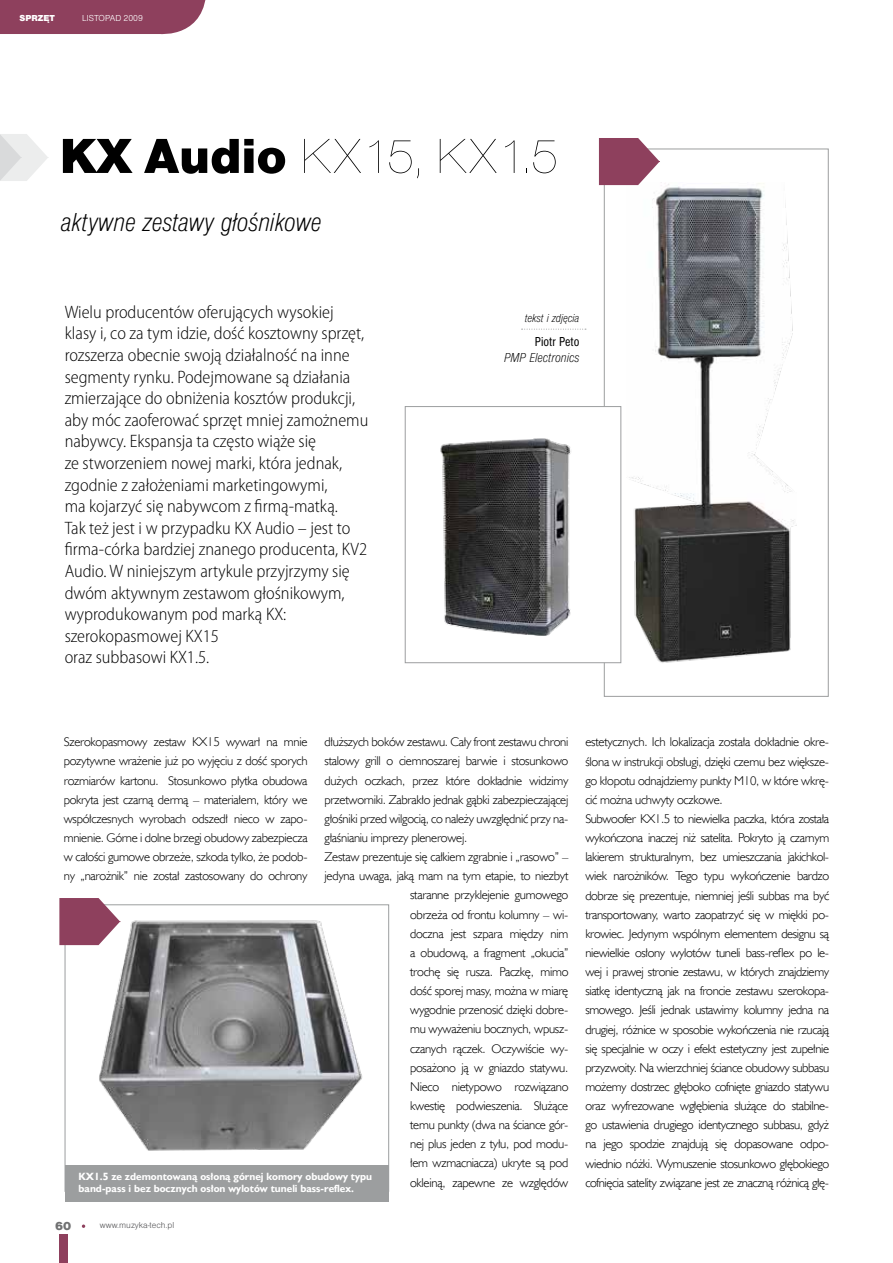
<style>
.page{position:relative;width:893px;height:1263px;background:#fff}
.page>*{position:absolute;margin:0;border:0;box-sizing:border-box;transform-origin:0 0}
.t1{font:51px "Nimbus San DEE Ultr Ligh";color:#000}
.t2{font:27px "Nimbus San DEE Ligh Cond Ital";color:#000}
.t3{font:300 semi-condensed 18px/21.6px "Myriad Pro";color:#000}
.t4{font:13.5px "Nimbus San DEE Ligh Cond Ital";color:#000}
.t5{font:condensed 13.5px "Nimbus San DEE";color:#000}
.t6{font:12.75px/19.2px "Humanst 521 Lt EU";letter-spacing:-.02em;color:#000;text-align:justify}
.t7{font:12px "Nimbus San DEE Ligh Cond Ital";color:#000}
.t8{font:12px "Nimbus San DEE Blac";color:#707172}
.t9{font:700 10.5px/12px "Humanst 521 EU";color:#fff}
.t10{font:9px "Nimbus San DEE Ligh";color:#58585a}
.t11{font:9px "Nimbus San DEE Ligh";color:#fff}
.t12{font:9px "Nimbus San DEE Blac";color:#fff}
.s1{font-family:"Nimbus San DEE Blac"}
</style>
<div class="page">
<svg style="left:0;top:0;width:206px;height:35px;background:#964e69"></svg>
<div style="left:59px;top:1235px;width:9px;height:28px;background:#8e405d"></div>
<svg style="left:82px;top:1224px;width:3px;height:4px"></svg>
<svg style="left:522px;top:329px;width:64px;height:1px"></svg>
<svg style="left:0;top:134px;width:49px;height:47px"></svg>
<img style="left:627px;top:182px;width:170px;height:481px">
<svg style="left:599px;top:138px;width:61px;height:47px"></svg>
<div style="left:405px;top:406px;width:216px;height:257px;background:#fff;border:1px solid #9c9e9f"></div>
<img style="left:440px;top:438px;width:131px;height:198px">
<div style="left:65px;top:905px;width:324px;height:286px;background:#fff;border:1px solid #9c9e9f"></div>
<img style="left:97px;top:920px;width:265px;height:231px">
<svg style="left:59px;top:898px;width:61px;height:47px"></svg>
<div style="left:65px;top:1165px;width:323px;height:36px;background:#9c9e9f"></div>
<p class="t12" style="left:20px;top:12px;width:37px">SPRZĘT</p>
<p class="t11" style="left:82px;top:13px;width:62px">LISTOPAD 2009</p>
<h1 class="t1" style="left:60px;top:129px;width:501px"><span class="s1">KX Audio</span> KX15, KX1.5</h1>
<h2 class="t2" style="left:61px;top:207px;width:262px">aktywne zestawy głośnikowe</h2>
<p class="t3" style="left:65px;top:301px;width:305px">Wielu producentów oferujących wysokiej klasy i, co za tym idzie, dość kosztowny sprzęt, rozszerza obecnie swoją działalność na inne segmenty rynku. Podejmowane są działania zmierzające do obniżenia kosztów produkcji, aby móc zaoferować sprzęt mniej zamożnemu nabywcy. Ekspansja ta często wiąże się<br>ze stworzeniem nowej marki, która jednak, zgodnie z założeniami marketingowymi,<br>ma kojarzyć się nabywcom z firmą-matką.<br>Tak też jest i w przypadku KX Audio – jest to firma-córka bardziej znanego producenta, KV2<br>Audio. W niniejszym artykule przyjrzymy się dwóm aktywnym zestawom głośnikowym, wyprodukowanym pod marką KX: szerokopasmowej KX15<br>oraz subbasowi KX1.5.</p>
<p class="t7" style="left:525px;top:312px;width:56px">tekst i zdjęcia</p>
<p class="t5" style="left:535px;top:334px;width:46px">Piotr Peto</p>
<p class="t4" style="left:504px;top:350px;width:77px">PMP Electronics</p>
<p class="t6" style="left:64px;top:732px;width:245px">Szerokopasmowy zestaw KX15 wywarł na mnie pozytywne wrażenie już po wyjęciu z dość sporych rozmiarów kartonu. Stosunkowo płytka obudowa pokryta jest czarną dermą – materiałem, który we współczesnych wyrobach odszedł nieco w zapo&shy;mnienie. Górne i dolne brzegi obudowy zabezpiecza w całości gumowe obrzeże, szkoda tylko, że podob&shy;ny „narożnik” nie został zastosowany do ochrony</p>
<p class="t6" style="left:325px;top:732px;width:245px">dłuższych boków zestawu. Cały front zestawu chroni</p>
<p class="t6" style="left:325px;top:751px;width:245px">stalowy grill o ciemnoszarej barwie i stosunkowo</p>
<p class="t6" style="left:325px;top:770px;width:245px">dużych oczkach, przez które dokładnie widzimy</p>
<p class="t6" style="left:325px;top:789px;width:245px">przetworniki. Zabrakło jednak gąbki zabezpieczającej</p>
<p class="t6" style="left:325px;top:809px;width:245px">głośniki przed wilgocią, co należy uwzględnić przy na-</p>
<p class="t6" style="left:325px;top:828px;width:144px">głaśnianiu imprezy plenerowej.</p>
<p class="t6" style="left:325px;top:847px;width:245px">Zestaw prezentuje się całkiem zgrabnie i „rasowo” –</p>
<p class="t6" style="left:325px;top:866px;width:245px">jedyna uwaga, jaką mam na tym etapie, to niezbyt</p>
<p class="t6" style="left:410px;top:885px;width:160px">staranne przyklejenie gumowego</p>
<p class="t6" style="left:410px;top:904px;width:160px">obrzeża od frontu kolumny – wi-</p>
<p class="t6" style="left:410px;top:923px;width:160px">doczna jest szpara między nim</p>
<p class="t6" style="left:410px;top:943px;width:160px">a obudową, a fragment „okucia”</p>
<p class="t6" style="left:410px;top:962px;width:160px">trochę się rusza. Paczkę, mimo</p>
<p class="t6" style="left:410px;top:981px;width:160px">dość sporej masy, można w miarę</p>
<p class="t6" style="left:410px;top:1000px;width:160px">wygodnie przenosić dzięki dobre-</p>
<p class="t6" style="left:410px;top:1019px;width:160px">mu wyważeniu bocznych, wpusz-</p>
<p class="t6" style="left:410px;top:1038px;width:160px">czanych rączek. Oczywiście wy-</p>
<p class="t6" style="left:410px;top:1057px;width:160px">posażono ją w gniazdo statywu.</p>
<p class="t6" style="left:410px;top:1077px;width:160px">Nieco nietypowo rozwiązano</p>
<p class="t6" style="left:410px;top:1096px;width:160px">kwestię podwieszenia. Służące</p>
<p class="t6" style="left:410px;top:1115px;width:160px">temu punkty (dwa na ściance gór-</p>
<p class="t6" style="left:410px;top:1134px;width:160px">nej plus jeden z tyłu, pod modu-</p>
<p class="t6" style="left:410px;top:1153px;width:160px">łem wzmacniacza) ukryte są pod</p>
<p class="t6" style="left:410px;top:1172px;width:160px">okleiną, zapewne ze względów</p>
<p class="t9" style="left:79px;top:1171px;width:295px">KX1.5 ze zdemontowaną osłoną górnej komory obudowy typu band-pass i bez bocznych osłon wylotów tuneli bass-reflex.</p>
<p class="t8" style="left:55px;top:1219px;width:18px">60</p>
<p class="t10" style="left:100px;top:1220px;width:76px">www.muzyka-tech.pl</p>
<p class="t6" style="left:585px;top:732px;width:245px;text-align:left">estetycznych. Ich lokalizacja została dokładnie okre&shy;ślona w instrukcji obsługi, dzięki czemu bez większe&shy;go kłopotu odnajdziemy punkty M10, w które wkrę&shy;cić można uchwyty oczkowe.<br>Subwoofer KX1.5 to niewielka paczka, która została wykończona inaczej niż satelita. Pokryto ją czarnym lakierem strukturalnym, bez umieszczania jakichkol&shy;wiek narożników. Tego typu wykończenie bardzo dobrze się prezentuje, niemniej jeśli subbas ma być transportowany, warto zaopatrzyć się w miękki po&shy;krowiec. Jedynym wspólnym elementem designu są niewielkie osłony wylotów tuneli bass-reflex po le&shy;wej i prawej stronie zestawu, w których znajdziemy siatkę identyczną jak na froncie zestawu szerokopa&shy;smowego. Jeśli jednak ustawimy kolumny jedna na drugiej, różnice w sposobie wykończenia nie rzucają się specjalnie w oczy i efekt estetyczny jest zupełnie przyzwoity. Na wierzchniej ściance obudowy subbasu możemy dostrzec głęboko cofnięte gniazdo statywu oraz wyfrezowane wgłębienia służące do stabilne&shy;go ustawienia drugiego identycznego subbasu, gdyż na jego spodzie znajdują się dopasowane odpo&shy;wiednio nóżki. Wymuszenie stosunkowo głębokiego cofnięcia satelity związane jest ze znaczną różnicą głę-</p>
</div>
